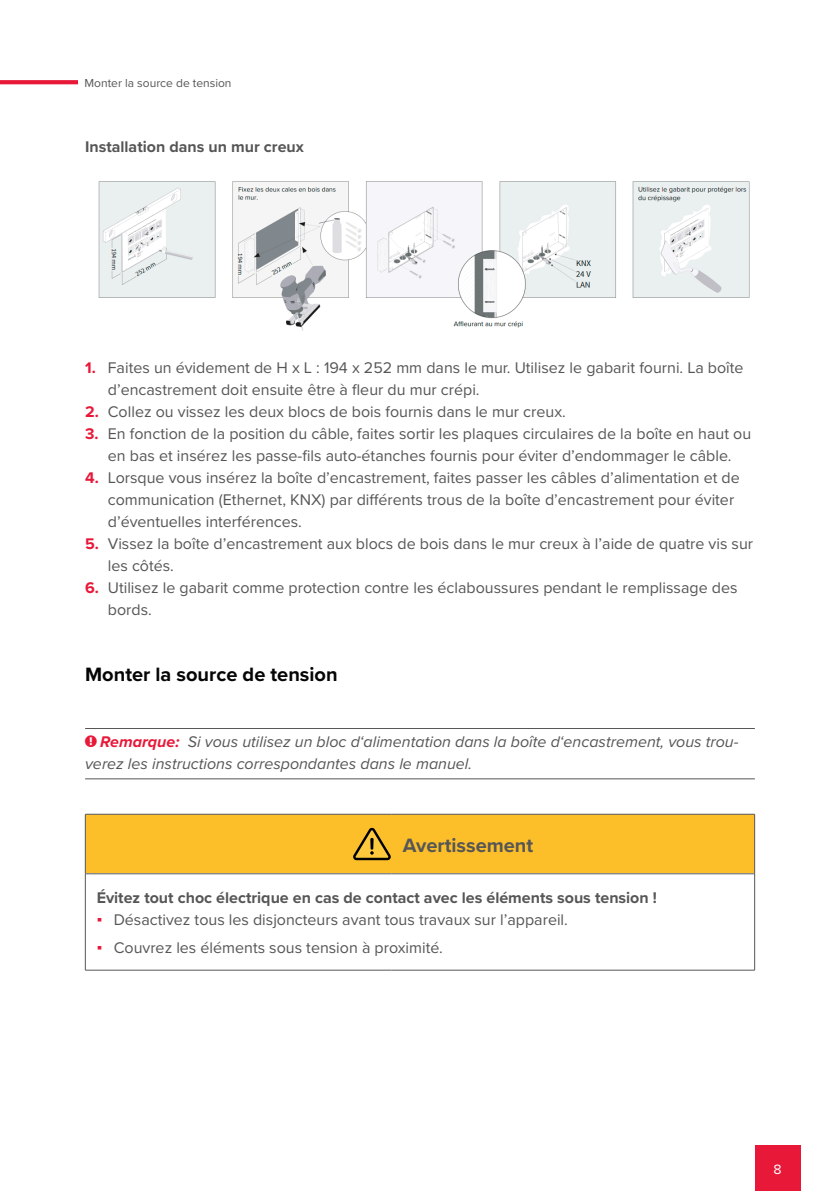
<style>
.page{position:relative;width:840px;height:1191px;background:#fff}
.page>*{position:absolute;margin:0;border:0;box-sizing:border-box;transform-origin:0 0}
.Überschrift_Ebene_1__95__Schwarz{font:700 20px "Proxima Nova";color:#050505}
.Achtung_Warnung{font:700 20px "Proxima Nova";color:#565655}
.t1{font:16px/22px "Proxima Nova";color:#565655}
.t2{font:italic 16px/22px "Proxima Nova";color:#565655}
.Überschrift_Ebene_2__80___Schwarz__Warn_{font:700 16px "Proxima Nova";color:#565655}
.Überschrift_Ebene_3___80___Schwarz{font:700 16px "Proxima Nova";color:#565655}
.t3{font:14px "Proxima Nova";color:#fff}
.t4{font:12px "Proxima Nova";color:#565655}
.s1{font-weight:700;color:#e81839}
.s2{font-family:"Verdana";color:#e81839}
</style>
<div class="page">
<div style="left:754px;top:1145px;width:45px;height:46px;background:#e81839"></div>
<svg style="left:0;top:80px;width:78px;height:4px"></svg>
<hr style="left:85px;top:728px;width:669px;height:1px;background:#565655">
<hr style="left:85px;top:778px;width:669px;height:1px;background:#565655">
<img style="left:98px;top:181px;width:651px;height:150px">
<hr style="left:85px;top:873px;width:306px;height:1px;background:#565655">
<hr style="left:391px;top:873px;width:363px;height:1px;background:#565655">
<hr style="left:85px;top:874px;width:1px;height:96px;background:#565655">
<hr style="left:753px;top:874px;width:1px;height:96px;background:#565655">
<hr style="left:85px;top:969px;width:306px;height:1px;background:#565655">
<hr style="left:391px;top:969px;width:363px;height:1px;background:#565655">
<div style="left:85px;top:814px;width:669px;height:59px;background:#fcbf29"></div>
<p class="t4" style="left:84px;top:74px;width:148px">Monter la source de tension</p>
<p class="Überschrift_Ebene_3___80___Schwarz" style="left:85px;top:135px;width:220px">Installation dans un mur creux</p>
<p class="t1" style="left:108px;top:355px;width:637px;text-indent:-23px"><span class="s1">1.</span> Faites un évidement de H x L : 194 x 252 mm dans le mur. Utilisez le gabarit fourni. La boîte d’encastrement doit ensuite être à fleur du mur crépi.</p>
<p class="t1" style="left:85px;top:399px;width:482px"><span class="s1">2.</span> Collez ou vissez les deux blocs de bois fournis dans le mur creux.</p>
<p class="t1" style="left:85px;top:421px;width:667px;text-align:center"><span class="s1">3.</span> En fonction de la position du câble, faites sortir les plaques circulaires de la boîte en haut ou en bas et insérez les passe-fils auto-étanches fournis pour éviter d’endommager le câble.</p>
<p class="t1" style="left:108px;top:465px;width:633px;text-indent:-23px"><span class="s1">4.</span> Lorsque vous insérez la boîte d’encastrement, faites passer les câbles d’alimentation et de communication (Ethernet, KNX) par différents trous de la boîte d’encastrement pour éviter d’éventuelles interférences.</p>
<p class="t1" style="left:108px;top:531px;width:646px;text-indent:-23px"><span class="s1">5.</span> Vissez la boîte d’encastrement aux blocs de bois dans le mur creux à l’aide de quatre vis sur les côtés.</p>
<p class="t1" style="left:108px;top:575px;width:631px;text-indent:-23px"><span class="s1">6.</span> Utilisez le gabarit comme protection contre les éclaboussures pendant le remplissage des bords.</p>
<p class="Überschrift_Ebene_1__95__Schwarz" style="left:85px;top:659px;width:254px">Monter la source de tension</p>
<p class="t2" style="left:85px;top:729px;width:654px;text-indent:15px"><span class="s1">Remarque:</span> Si vous utilisez un bloc d‘alimentation dans la boîte d‘encastrement, vous trou&shy;verez les instructions correspondantes dans le manuel.</p>
<p class="Achtung_Warnung" style="left:403px;top:830px;width:132px">Avertissement</p>
<p class="Überschrift_Ebene_2__80___Schwarz__Warn_" style="left:97px;top:886px;width:561px">Évitez tout choc électrique en cas de contact avec les éléments sous tension !</p>
<p class="t1" style="left:97px;top:908px;width:472px"><span class="s2">▪</span> Désactivez tous les disjoncteurs avant tous travaux sur l’appareil.</p>
<p class="t1" style="left:97px;top:936px;width:347px"><span class="s2">▪</span> Couvrez les éléments sous tension à proximité.</p>
<p class="t3" style="left:773px;top:1159px;width:10px">8</p>
</div>
